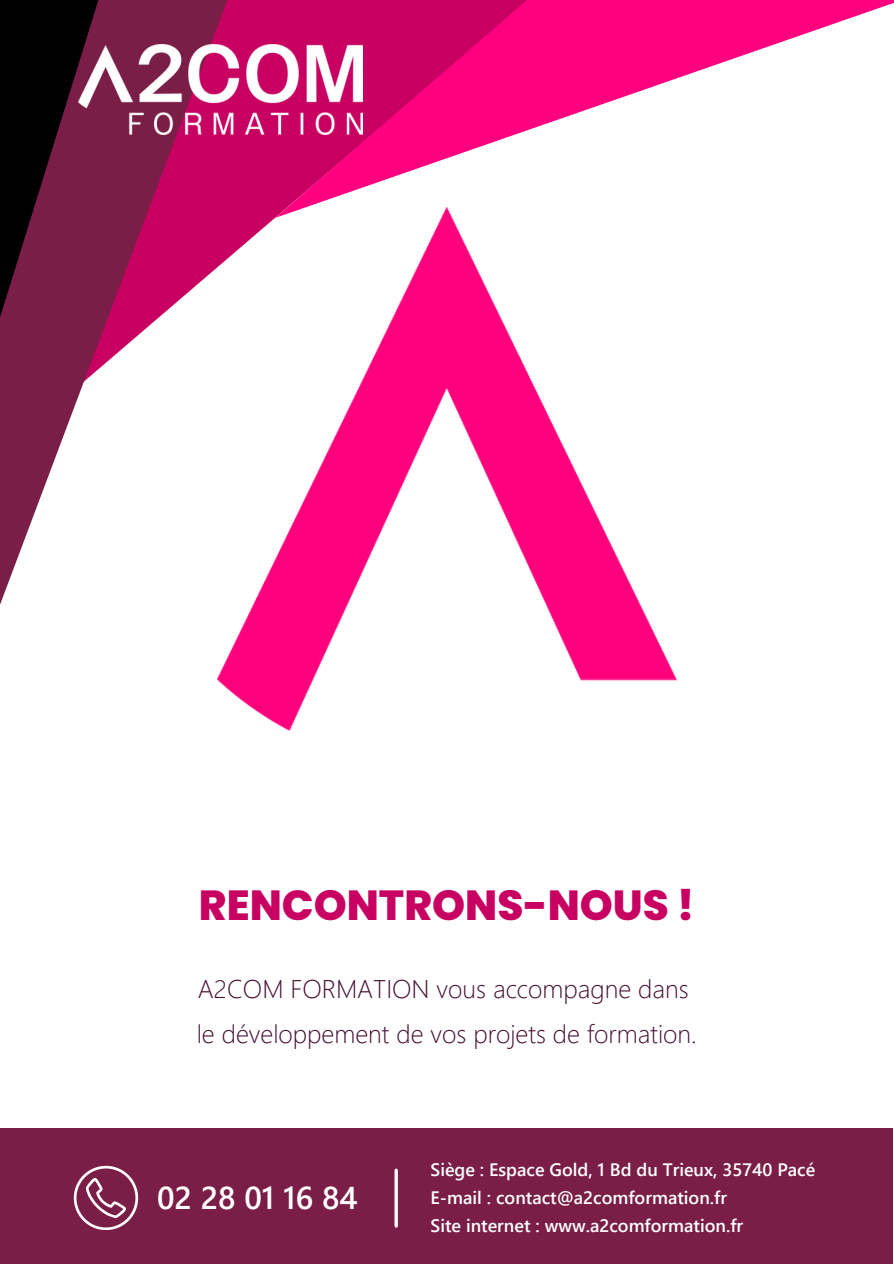
<style>
.page{position:relative;width:894px;height:1264px;background:#fff}
.page>*{position:absolute;margin:0;border:0;box-sizing:border-box;transform-origin:0 0}
.t1{font:800 42px "Poppins";color:#c80061}
.t2{font:600 31.5px "Segoe UI";color:#fff}
.t3{font:300 25.5px/45px "Segoe UI";color:#440e32}
.t4{font:600 18px "Segoe UI";color:#fff}
</style>
<div class="page">
<div style="left:0;top:1128px;width:892px;height:135px;background:#7a1e48"></div>
<svg style="left:394px;top:1170px;width:4px;height:55px"></svg>
<svg style="left:74px;top:1165px;width:64px;height:64px"></svg>
<svg style="left:0;top:0;width:275px;height:605px"></svg>
<svg style="left:275px;top:0;width:618px;height:207px"></svg>
<svg style="left:0;top:0;width:220px;height:475px"></svg>
<img style="left:217px;top:207px;width:459px;height:523px">
<img style="left:78px;top:44px;width:284px;height:90px">
<h2 class="t1" style="left:199px;top:876px;width:497px">RENCONTRONS-NOUS !</h2>
<p class="t3" style="left:197px;top:964px;width:501px">A2COM FORMATION vous accompagne dans le développement de vos projets de formation.</p>
<h3 class="t2" style="left:157px;top:1175px;width:202px">02 28 01 16 84</h3>
<p class="t4" style="left:430px;top:1156px;width:386px">Siège : Espace Gold, 1 Bd du Trieux, 35740 Pacé</p>
<p class="t4" style="left:430px;top:1184px;width:298px">E-mail : contact@a2comformation.fr</p>
<h1 class="t4" style="left:430px;top:1212px;width:314px">Site internet : www.a2comformation.fr</h1>
</div>
